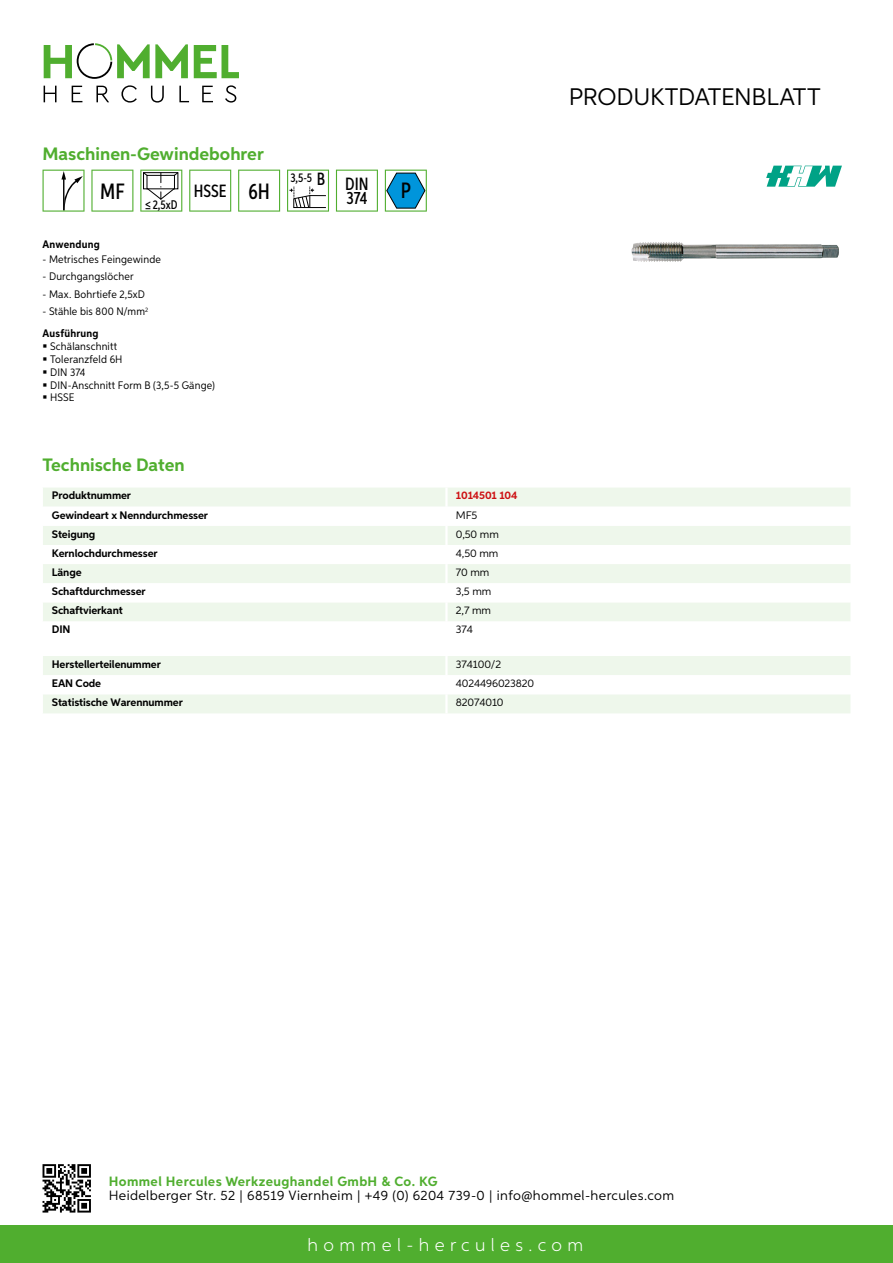
<style>
.page{position:relative;width:893px;height:1263px;background:#fff}
.page>*{position:absolute;margin:0;border:0;box-sizing:border-box;transform-origin:0 0}
.t1{font:24px "Aspira";letter-spacing:-.01em;color:#000}
.t2{font:500 22.2px "Aspira XX Nar";color:#000}
.t3{font:700 18px "Aspira";color:#50ae2f}
.t4{font:300 18px "Aspira";letter-spacing:.3em;color:#fff}
.t5{font:500 17.85px "Aspira XX Nar";color:#000}
.t6{font:13.5px "Aspira";letter-spacing:.03em;color:#000}
.t7{font:700 13.5px "Aspira";letter-spacing:.03em;color:#50ae2f}
.t8{font:500 12.6px "Aspira XX Nar";color:#000}
.t9{font:700 10.95px "Aspira";letter-spacing:-.01em;color:#000}
.t10{font:10.95px/12.8px "Aspira Nar";letter-spacing:.015em;color:#000}
.t11{font:10.95px "Aspira";letter-spacing:-.01em;color:#000}
.t12{font:700 10.95px "Aspira";letter-spacing:-.01em;color:#cd1013}
.t13{font:700 10.95px "Aspira Nar";letter-spacing:.02em;color:#000}
.s1{font-size:22.2px}
.s2{font-weight:700}
.s3{font-size:17.85px}
</style>
<div class="page">
<div style="left:0;top:1226px;width:893px;height:37px;background:#50ae2f"></div>
<svg style="left:43px;top:1164px;width:48px;height:48px"></svg>
<svg style="left:194px;top:45px;width:45px;height:33px"></svg>
<svg style="left:44px;top:43px;width:144px;height:36px"></svg>
<svg style="left:44px;top:86px;width:13px;height:16px"></svg>
<svg style="left:72px;top:86px;width:10px;height:16px"></svg>
<svg style="left:96px;top:86px;width:13px;height:16px"></svg>
<svg style="left:121px;top:85px;width:16px;height:18px"></svg>
<svg style="left:151px;top:86px;width:13px;height:17px"></svg>
<svg style="left:179px;top:86px;width:10px;height:16px"></svg>
<svg style="left:202px;top:86px;width:11px;height:16px"></svg>
<svg style="left:225px;top:85px;width:11px;height:18px"></svg>
<div style="left:43px;top:488px;width:807px;height:18px;background:#eef7eb"></div>
<svg style="left:43px;top:526px;width:807px;height:95px;fill:#eef7eb"></svg>
<hr style="left:445px;top:487px;width:3px;height:20px;background:#fff">
<hr style="left:445px;top:526px;width:3px;height:19px;background:#fff">
<hr style="left:445px;top:545px;width:3px;height:19px;background:#fff">
<hr style="left:445px;top:564px;width:3px;height:19px;background:#fff">
<hr style="left:445px;top:583px;width:3px;height:19px;background:#fff">
<hr style="left:445px;top:602px;width:3px;height:19px;background:#fff">
<svg style="left:43px;top:656px;width:807px;height:57px"></svg>
<hr style="left:445px;top:694px;width:3px;height:19px;background:#fff">
<svg style="left:43px;top:170px;width:42px;height:42px"></svg>
<svg style="left:91px;top:170px;width:42px;height:42px"></svg>
<svg style="left:140px;top:170px;width:42px;height:42px"></svg>
<svg style="left:189px;top:170px;width:42px;height:42px"></svg>
<svg style="left:238px;top:170px;width:42px;height:42px"></svg>
<svg style="left:287px;top:170px;width:42px;height:42px"></svg>
<svg style="left:336px;top:170px;width:42px;height:42px"></svg>
<svg style="left:385px;top:170px;width:42px;height:42px"></svg>
<img style="left:631px;top:242px;width:208px;height:20px">
<svg style="left:766px;top:166px;width:76px;height:21px"></svg>
<h3 class="t3" style="left:43px;top:142px;width:223px">Maschinen-Gewindebohrer</h3>
<h2 class="t2" style="left:100px;top:178px;width:26px">MF</h2>
<p class="t8" style="left:145px;top:197px;width:34px">≤2,5xD</p>
<h3 class="t5" style="left:194px;top:180px;width:78px">HSSE <span class="s1">6H</span></h3>
<p class="t13" style="left:43px;top:237px;width:59px">Anwendung</p>
<p class="t10" style="left:43px;top:252px;width:120px">- Metrisches Feingewinde</p>
<p class="t10" style="left:43px;top:270px;width:93px">- Durchgangslöcher</p>
<p class="t10" style="left:43px;top:287px;width:104px">- Max. Bohrtiefe 2,5xD</p>
<p class="t10" style="left:43px;top:300px;width:107px;line-height:22.2px">- Stähle bis 800 N/mm<sup>2<br></sup><span class="s2">Ausführung</span></p>
<p class="t10" style="left:50px;top:340px;width:166px">Schälanschnitt<br>Toleranzfeld 6H<br>DIN 374<br>DIN-Anschnitt Form B (3,5-5 Gänge)<br>HSSE</p>
<p class="t8" style="left:290px;top:169px;width:80px">3,5-5 <span class="s3">B DIN</span></p>
<h3 class="t5" style="left:346px;top:187px;width:23px">374</h3>
<h2 class="t2" style="left:401px;top:177px;width:12px">P</h2>
<h3 class="t3" style="left:43px;top:453px;width:144px">Technische Daten</h3>
<p class="t9" style="left:52px;top:489px;width:81px">Produktnummer</p>
<p class="t12" style="left:456px;top:489px;width:63px">1014501 104</p>
<p class="t9" style="left:52px;top:508px;width:158px">Gewindeart x Nenndurchmesser</p>
<p class="t11" style="left:456px;top:508px;width:23px">MF5</p>
<p class="t9" style="left:52px;top:527px;width:45px">Steigung</p>
<p class="t11" style="left:456px;top:527px;width:45px">0,50 mm</p>
<p class="t9" style="left:52px;top:546px;width:107px">Kernlochdurchmesser</p>
<p class="t11" style="left:456px;top:546px;width:44px">4,50 mm</p>
<p class="t9" style="left:52px;top:565px;width:31px">Länge</p>
<p class="t11" style="left:456px;top:566px;width:35px">70 mm</p>
<p class="t9" style="left:52px;top:585px;width:95px">Schaftdurchmesser</p>
<p class="t11" style="left:456px;top:585px;width:37px">3,5 mm</p>
<p class="t9" style="left:52px;top:604px;width:72px">Schaftvierkant</p>
<p class="t11" style="left:456px;top:604px;width:37px">2,7 mm</p>
<p class="t9" style="left:52px;top:623px;width:20px">DIN</p>
<p class="t11" style="left:456px;top:623px;width:19px">374</p>
<p class="t9" style="left:52px;top:657px;width:111px">Herstellerteilenummer</p>
<p class="t11" style="left:456px;top:657px;width:47px">374100/2</p>
<p class="t9" style="left:52px;top:677px;width:51px">EAN Code</p>
<p class="t11" style="left:456px;top:677px;width:80px">4024496023820</p>
<p class="t9" style="left:52px;top:696px;width:132px">Statistische Warennummer</p>
<p class="t11" style="left:456px;top:696px;width:49px">82074010</p>
<h1 class="t1" style="left:569px;top:82px;width:253px">Produktdatenblatt</h1>
<p class="t7" style="left:109px;top:1172px;width:330px">Hommel Hercules Werkzeughandel GmbH &amp; Co. KG</p>
<p class="t6" style="left:109px;top:1187px;width:567px">Heidelberger Str. 52 | 68519 Viernheim | +49 (0) 6204 739-0 | info@hommel-hercules.com</p>
<h3 class="t4" style="left:307px;top:1234px;width:277px">hommel-hercules.com</h3>
</div>
